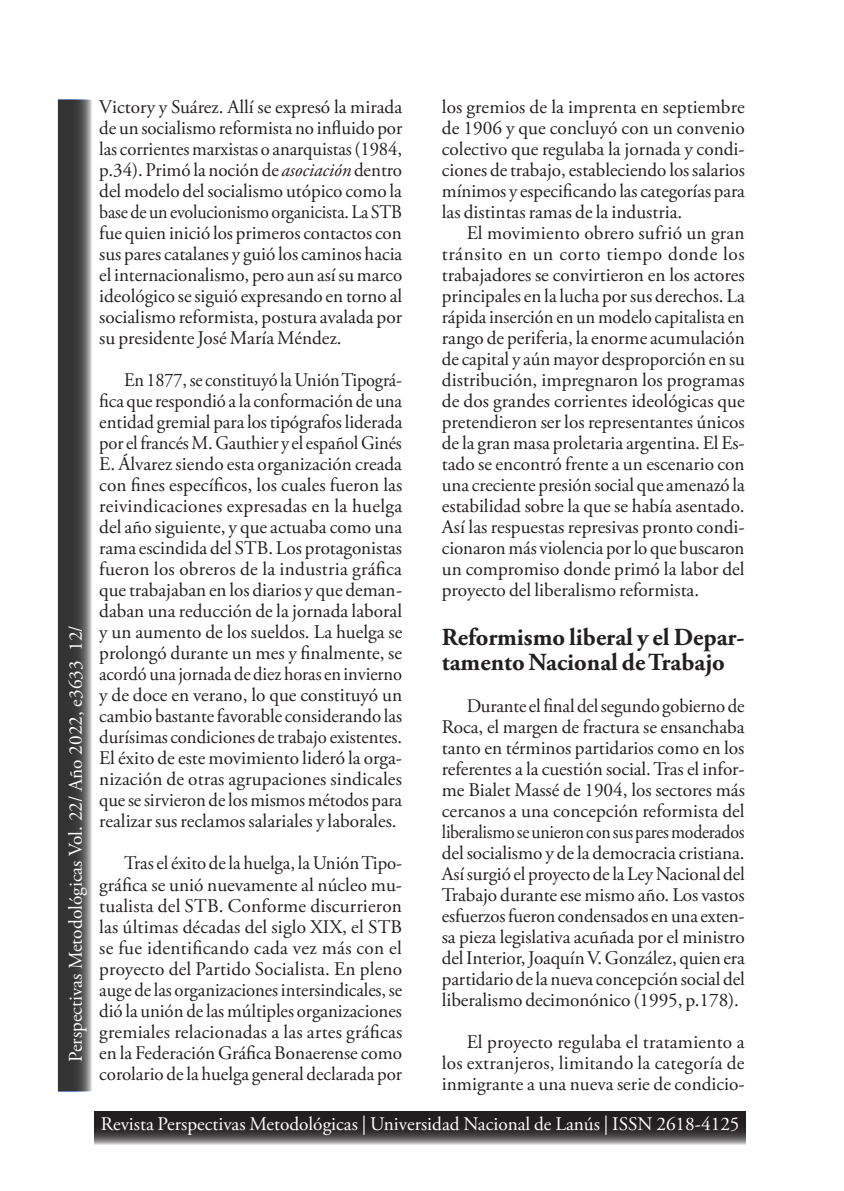
<style>
.page{position:relative;width:844px;height:1191px;background:#fff}
.page>*{position:absolute;margin:0;border:0;box-sizing:border-box;transform-origin:0 0}
.t1{font:700 24.5px/24.5px "Adobe Garamond Pro";color:#231f20}
.t2{font:19.25px/21px "Adobe Garamond Pro";color:#231f20;text-align:justify}
.t3{font:19.25px/21px "Adobe Garamond Pro";color:#231f20;text-align:justify;scale:.95 1}
.t4{font:19.25px "Adobe Garamond Pro";color:#fff}
.s1{font-style:italic}
</style>
<div class="page">
<svg style="left:58px;top:99px;width:34px;height:992px;fill:#373737"></svg>
<svg style="left:94px;top:1111px;width:651px;height:34px;fill:#282425"></svg>
<p class="t4" style="left:64px;top:1062px;width:438px;rotate:-90deg">Perspectivas Metodológicas Vol. 22/ Año 2022, e3633 12/</p>
<p class="t2" style="left:99px;top:97px;width:304px">Victory y Suárez. Allí se expresó la mirada de un socialismo reformista no influido por las corrientes marxistas o anarquistas (1984, p.34). Primó la noción de <span class="s1">asociación</span> dentro del modelo del socialismo utópico como la base de un evolucionismo organicista. La STB fue quien inició los primeros contactos con sus pares catalanes y guió los caminos hacia el internacionalismo, pero aun así su marco ideológico se siguió expresando en torno al socialismo reformista, postura avalada por su presidente José María Méndez.</p>
<p class="t3" style="left:99px;top:370px;width:320px;text-indent:25px">En 1877, se constituyó la Unión Tipográ&shy;fica que respondió a la conformación de una entidad gremial para los tipógrafos liderada por el francés M. Gauthier y el español Ginés E. Álvarez siendo esta organización creada con fines específicos, los cuales fueron las reivindicaciones expresadas en la huelga del año siguiente, y que actuaba como una rama escindida del STB. Los protagonistas fueron los obreros de la industria gráfica que trabajaban en los diarios y que deman&shy;daban una reducción de la jornada laboral y un aumento de los sueldos. La huelga se prolongó durante un mes y finalmente, se acordó una jornada de diez horas en invierno y de doce en verano, lo que constituyó un cambio bastante favorable considerando las durísimas condiciones de trabajo existentes.<br>El éxito de este movimiento lideró la orga&shy;nización de otras agrupaciones sindicales que se sirvieron de los mismos métodos para realizar sus reclamos salariales y laborales.</p>
<p class="t2" style="left:99px;top:853px;width:304px;text-indent:25px">Tras el éxito de la huelga, la Unión Tipo&shy;gráfica se unió nuevamente al núcleo mu&shy;tualista del STB. Conforme discurrieron las últimas décadas del siglo XIX, el STB se fue identificando cada vez más con el proyecto del Partido Socialista. En pleno auge de las organizaciones intersindicales, se dió la unión de las múltiples organizaciones gremiales relacionadas a las artes gráficas en la Federación Gráfica Bonaerense como corolario de la huelga general declarada por</p>
<p class="t2" style="left:441px;top:97px;width:304px">los gremios de la imprenta en septiembre de 1906 y que concluyó con un convenio colectivo que regulaba la jornada y condi&shy;ciones de trabajo, estableciendo los salarios mínimos y especificando las categorías para las distintas ramas de la industria.</p>
<p class="t2" style="left:441px;top:223px;width:304px;text-indent:25px">El movimiento obrero sufrió un gran tránsito en un corto tiempo donde los trabajadores se convirtieron en los actores principales en la lucha por sus derechos. La rápida inserción en un modelo capitalista en rango de periferia, la enorme acumulación de capital y aún mayor desproporción en su distribución, impregnaron los programas de dos grandes corrientes ideológicas que pretendieron ser los representantes únicos de la gran masa proletaria argentina. El Es&shy;tado se encontró frente a un escenario con una creciente presión social que amenazó la estabilidad sobre la que se había asentado.<br>Así las respuestas represivas pronto condi&shy;cionaron más violencia por lo que buscaron un compromiso donde primó la labor del proyecto del liberalismo reformista.</p>
<p class="t1" style="left:441px;top:626px;width:304px">Reformismo liberal y el Depar&shy;tamento Nacional de Trabajo</p>
<p class="t2" style="left:441px;top:696px;width:304px;text-indent:25px">Durante el final del segundo gobierno de Roca, el margen de fractura se ensanchaba tanto en términos partidarios como en los referentes a la cuestión social. Tras el infor&shy;me Bialet Massé de 1904, los sectores más cercanos a una concepción reformista del liberalismo se unieron con sus pares moderados del socialismo y de la democracia cristiana.<br>Así surgió el proyecto de la Ley Nacional del Trabajo durante ese mismo año. Los vastos esfuerzos fueron condensados en una exten&shy;sa pieza legislativa acuñada por el ministro del Interior, Joaquín V. González, quien era partidario de la nueva concepción social del liberalismo decimonónico (1995, p.178).</p>
<p class="t2" style="left:441px;top:1032px;width:304px;text-indent:25px">El proyecto regulaba el tratamiento a los extranjeros, limitando la categoría de inmigrante a una nueva serie de condicio-</p>
<p class="t4" style="left:101px;top:1112px;width:640px">Revista Perspectivas Metodológicas | Universidad Nacional de Lanús | ISSN 2618-4125</p>
</div>
